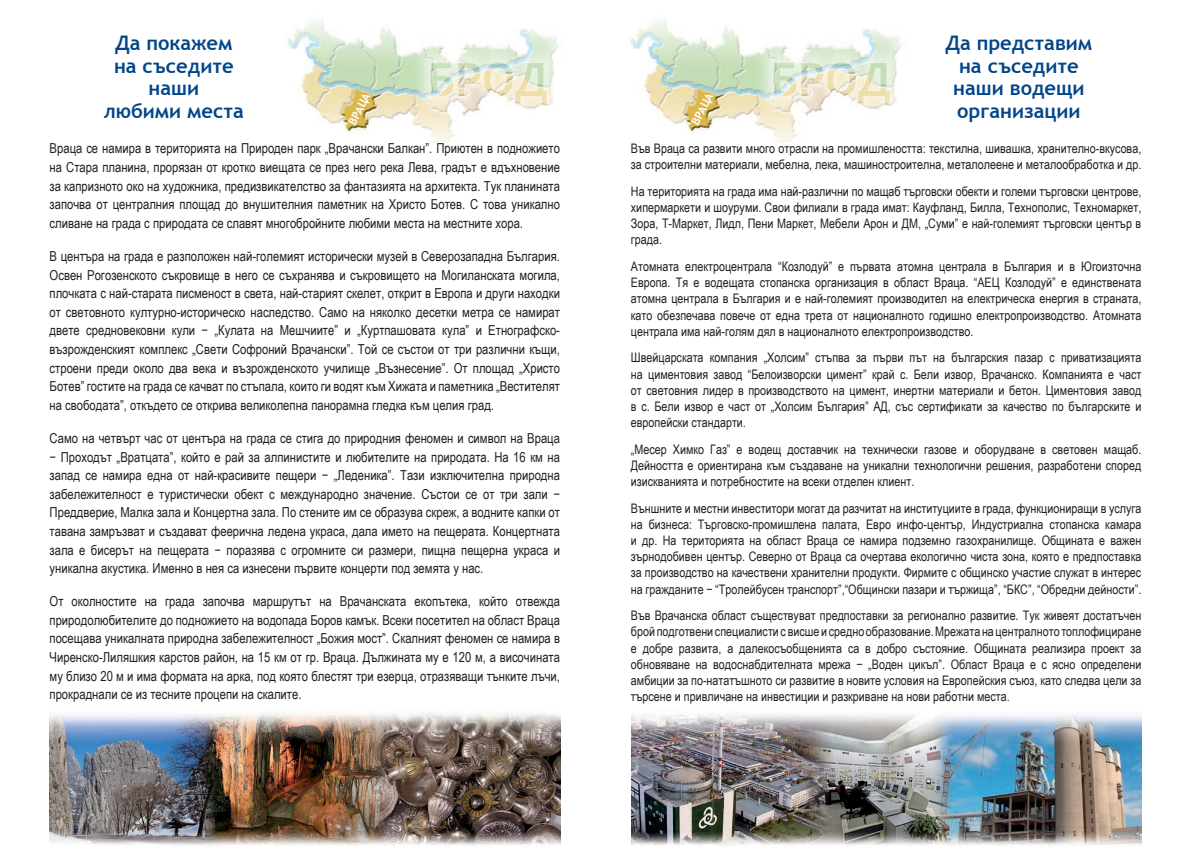
<style>
.page{position:relative;width:1191px;height:851px;background:#fff}
.page>*{position:absolute;margin:0;border:0;box-sizing:border-box;transform-origin:0 0}
.t1{font:700 20px/22.5px "Trebuchet MS";color:#004689;text-align:center}
.t2{font:13.75px/18.6px "Arial Narrow";color:#231f20;text-align:justify}
.t3{font:13.12px/16.1px "Arial Narrow";color:#231f20;text-align:justify}
.t4{font:700 11.25px "Trebuchet MS";color:#fff}
</style>
<div class="page">
<img style="left:288px;top:19px;width:272px;height:124px">
<img style="left:631px;top:19px;width:272px;height:124px">
<img style="left:50px;top:712px;width:510px;height:133px">
<img style="left:631px;top:714px;width:510px;height:131px">
<h1 class="t1" style="left:104px;top:32px;width:142px">Да покажем на съседите наши<br>любими места</h1>
<h1 class="t1" style="left:945px;top:32px;width:148px">Да представим на съседите наши водещи организации</h1>
<p class="t4" style="left:345px;top:121px;width:36px;rotate:-63deg">ВРАЦА</p>
<p class="t4" style="left:688px;top:121px;width:36px;rotate:-63deg">ВРАЦА</p>
<p class="t2" style="left:50px;top:139px;width:512px">Враца се намира в територията на Природен парк „Врачански Балкан”. Приютен в подножието на Стара планина, прорязан от кротко виещата се през него река Лева, градът е вдъхновение за капризното око на художника, предизвикателство за фантазията на архитекта. Тук планината започва от централния площад до внушителния паметник на Христо Ботев. С това уникално сливане на града с природата се славят многобройните любими места на местните хора.</p>
<p class="t2" style="left:50px;top:246px;width:512px">В центъра на града е разположен най-големият исторически музей в Северозападна България.<br>Освен Рогозенското съкровище в него се съхранява и съкровището на Могиланската могила, плочката с най-старата писменост в света, най-старият скелет, открит в Европа и други находки от световното културно-историческо наследство. Само на няколко десетки метра се намират двете средновековни кули − „Кулата на Мешчиите” и „Куртпашовата кула” и Етнографско&shy;възрожденският комплекс „Свети Софроний Врачански”. Той се състои от три различни къщи, строени преди около два века и възрожденското училище „Възнесение”. От площад „Христо Ботев” гостите на града се качват по стъпала, които ги водят към Хижата и паметника „Вестителят на свободата”, откъдето се открива великолепна панорамна гледка към целия град.</p>
<p class="t2" style="left:50px;top:428px;width:512px">Само на четвърт час от центъра на града се стига до природния феномен и символ на Враца − Проходът „Вратцата”, който е рай за алпинистите и любителите на природата. На 16 км на запад се намира една от най-красивите пещери − „Леденика”. Тази изключителна природна забележителност е туристически обект с международно значение. Състои се от три зали − Преддверие, Малка зала и Концертна зала. По стените им се образува скреж, а водните капки от тавана замръзват и създават феерична ледена украса, дала името на пещерата. Концертната зала е бисерът на пещерата − поразява с огромните си размери, пищна пещерна украса и уникална акустика. Именно в нея са изнесени първите концерти под земята у нас.</p>
<p class="t2" style="left:50px;top:591px;width:512px">От околностите на града започва маршрутът на Врачанската екопътека, който отвежда природолюбителите до подножието на водопада Боров камък. Всеки посетител на област Враца посещава уникалната природна забележителност „Божия мост”. Скалният феномен се намира в Чиренско-Лиляшкия карстов район, на 15 км от гр. Враца. Дължината му е 120 м, а височината му близо 20 м и има формата на арка, под която блестят три езерца, отразяващи тънките лъчи, прокраднали се из тесните процепи на скалите.</p>
<p class="t3" style="left:631px;top:140px;width:512px">Във Враца са развити много отрасли на промишлеността: текстилна, шивашка, хранително-вкусова, за строителни материали, мебелна, лека, машиностроителна, металолеене и металообработка и др.</p>
<p class="t3" style="left:631px;top:183px;width:512px">На територията на града има най-различни по мащаб търговски обекти и големи търговски центрове, хипермаркети и шоуруми. Свои филиали в града имат: Кауфланд, Билла, Технополис, Техномаркет, Зора, Т-Маркет, Лидл, Пени Маркет, Мебели Арон и ДМ, „Суми” е най-големият търговски център в града.</p>
<p class="t3" style="left:631px;top:258px;width:512px">Атомната електроцентрала “Козлодуй” е първата атомна централа в България и в Югоизточна Европа. Тя е водещата стопанска организация в област Враца. “АЕЦ Козлодуй” е единствената атомна централа в България и е най-големият производител на електрическа енергия в страната, като обезпечава повече от една трета от националното годишно електропроизводство. Атомната централа има най-голям дял в националното електропроизводство.</p>
<p class="t3" style="left:631px;top:349px;width:512px">Швейцарската компания „Холсим” стъпва за първи път на българския пазар с приватизацията на циментовия завод “Белоизворски цимент” край с. Бели извор, Врачанско. Компанията е част от световния лидер в производството на цимент, инертни материали и бетон. Циментовия завод в с. Бели извор е част от „Холсим България” АД, със сертификати за качество по българските и европейски стандарти.</p>
<p class="t3" style="left:631px;top:440px;width:512px">„Месер Химко Газ” е водещ доставчик на технически газове и оборудване в световен мащаб.<br>Дейността е ориентирана към създаване на уникални технологични решения, разработени според изискванията и потребностите на всеки отделен клиент.</p>
<p class="t3" style="left:631px;top:499px;width:512px">Външните и местни инвеститори могат да разчитат на институциите в града, функциониращи в услуга на бизнеса: Търговско-промишлена палата, Евро инфо-център, Индустриална стопанска камара и др. На територията на област Враца се намира подземно газохранилище. Общината е важен зърнодобивен център. Северно от Враца са очертава екологично чиста зона, която е предпоставка за производство на качествени хранителни продукти. Фирмите с общинско участие служат в интерес на гражданите − “Тролейбусен транспорт”,“Общински пазари и тържища”, “БКС”, “Обредни дейности”.</p>
<p class="t3" style="left:631px;top:607px;width:512px">Във Врачанска област съществуват предпоставки за регионално развитие. Тук живеят достатъчен брой подготвени специалисти с висше и средно образование. Мрежата на централното топлофициране е добре развита, а далекосъобщенията са в добро състояние. Общината реализира проект за обновяване на водоснабдителната мрежа − „Воден цикъл”. Област Враца е с ясно определени амбиции за по-нататъшното си развитие в новите условия на Европейския съюз, като следва цели за търсене и привличане на инвестиции и разкриване на нови работни места.</p>
</div>
